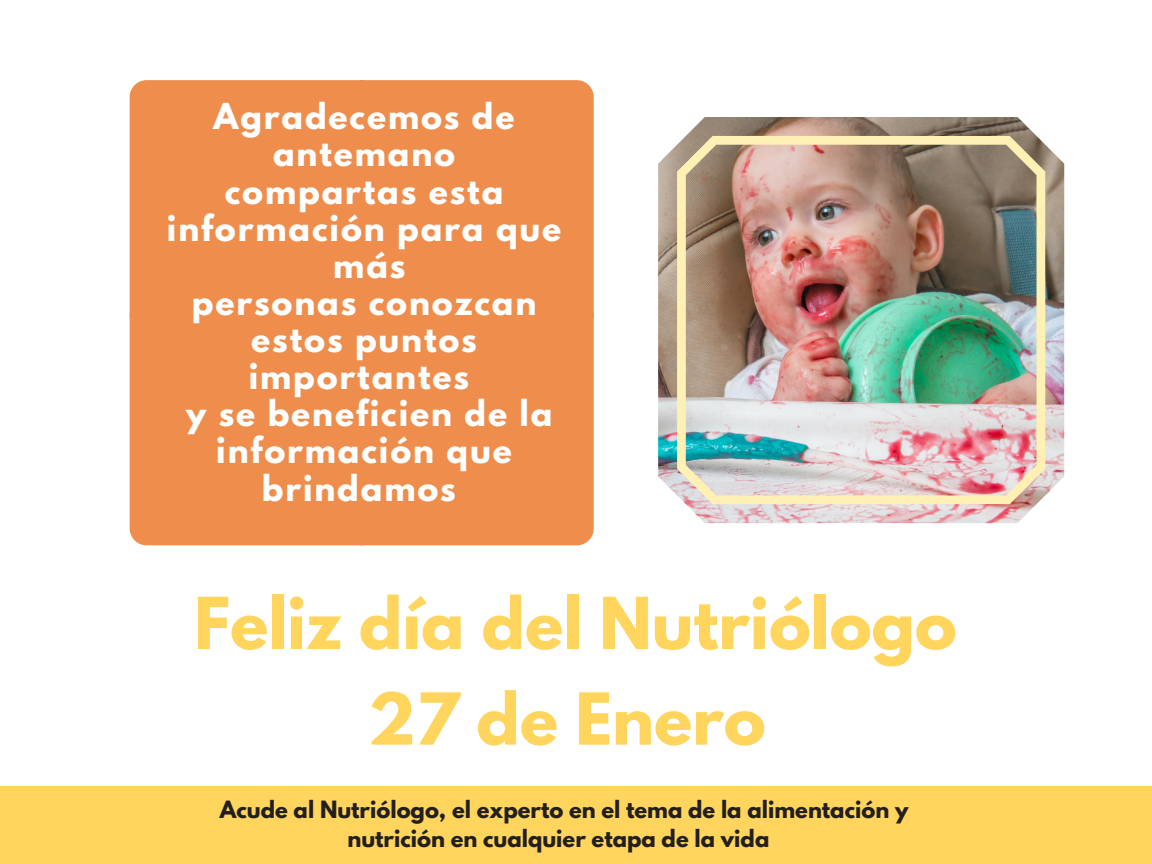
<style>
.page{position:relative;width:1152px;height:864px;background:#fff}
.page>*{position:absolute;margin:0;border:0;box-sizing:border-box;transform-origin:0 0}
.t1{font:700 63.45px/95.7px "League Spartan";color:#ffd55d;text-align:center}
.t2{font:700 31.65px/37.2px "League Spartan";letter-spacing:.06em;color:#fff;text-align:center}
.t3{font:700 21.15px/29.2px "League Spartan";color:#231f1f;text-align:center}
</style>
<div class="page">
<div style="left:0;top:786px;width:1152px;height:78px;background:#ffd55d"></div>
<div style="left:130px;top:80px;width:230px;height:232px;background:#ee8d4c"></div>
<div style="left:360px;top:80px;width:234px;height:232px;background:#ee8d4c"></div>
<div style="left:130px;top:312px;width:230px;height:233px;background:#ee8d4c"></div>
<div style="left:360px;top:312px;width:234px;height:233px;background:#ee8d4c"></div>
<img style="left:658px;top:117px;width:406px;height:406px">
<img style="left:677px;top:136px;width:368px;height:368px">
<p class="t2" style="left:167px;top:102px;width:396px">Agradecemos de antemano<br>compartas esta información para que más<br>personas conozcan estos puntos importantes<br>y se beneficien de la información que brindamos</p>
<h1 class="t1" style="left:194px;top:584px;width:764px">Feliz día del Nutriólogo<br>27 de Enero</h1>
<p class="t3" style="left:220px;top:797px;width:690px">Acude al Nutriólogo, el experto en el tema de la alimentación y nutrición en cualquier etapa de la vida</p>
</div>
